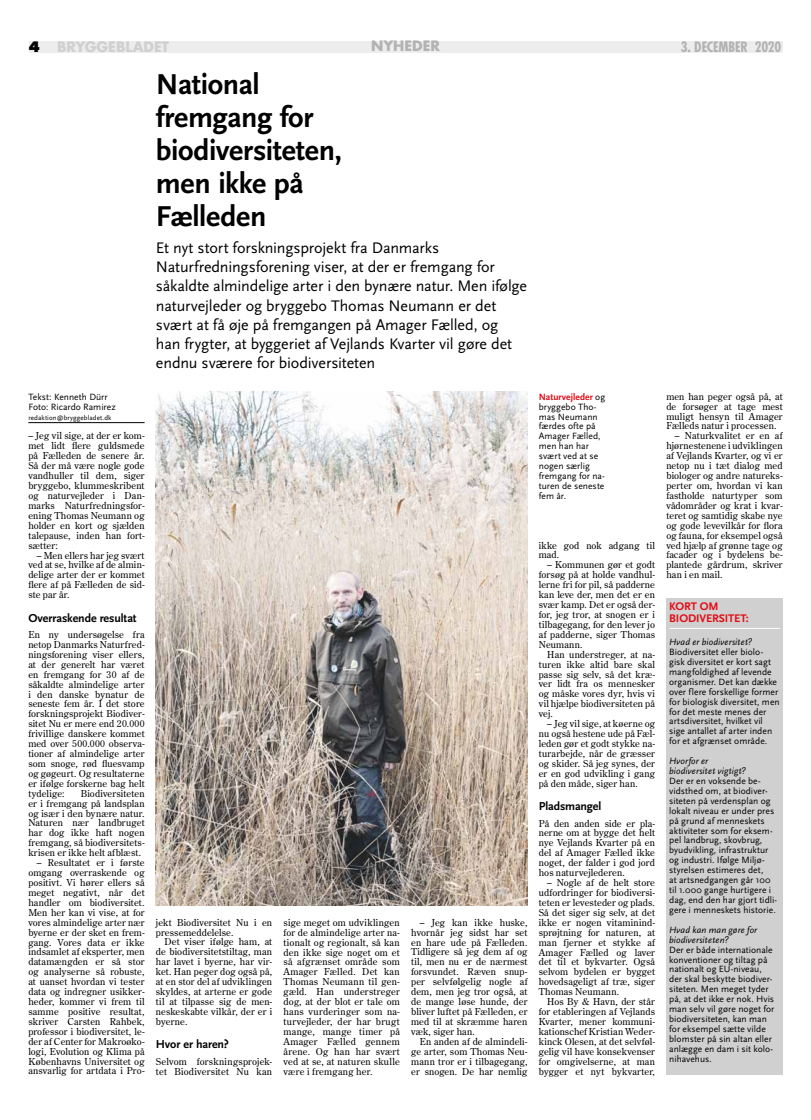
<style>
.page{position:relative;width:811px;height:1120px;background:#fff}
.page>*{position:absolute;margin:0;border:0;box-sizing:border-box;transform-origin:0 0}
.t1{font:700 30px/33px "Scala Sans";letter-spacing:-.015em;color:#000}
.t2{font:16px/19.2px "Scala Sans";letter-spacing:-.01em;color:#000}
.t3{font:700 condensed 14px "Futura";letter-spacing:-.01em;color:#b3b2b2}
.t4{font:700 14px "Futura";letter-spacing:-.005em;color:#d0d0d0}
.t5{font:700 14px "Futura";color:#b3b2b2}
.t6{font:700 12px "Scala Sans";letter-spacing:-.01em;color:#000}
.t7{font:700 11.5px/12.6px "Scala Sans";letter-spacing:-.01em;color:#e30a14}
.t8{font:9.5px/9.9px "Century Old Style Std";letter-spacing:.015em;color:#000;text-align:justify}
.t9{font:9.5px/9.9px "Scala Sans";letter-spacing:.005em;color:#000}
.t10{font:italic 9.5px/9.9px "Scala Sans";letter-spacing:.01em;color:#000}
.t11{font:7px "Scala Sans";letter-spacing:.015em;color:#000}
.s1{font-weight:800;color:#000}
.s2{font-weight:700;color:#e30a14}
</style>
<div class="page">
<div style="left:29px;top:41px;width:753px;height:11px;background:#ededed"></div>
<hr style="left:28px;top:422px;width:117px;height:1px;background:#000">
<div style="left:666px;top:598px;width:116px;height:476px;background:#d0d0d0"></div>
<hr style="left:669px;top:628px;width:111px;height:1px;background:#fff">
<img style="left:156px;top:391px;width:371px;height:515px">
<h3 class="t4" style="left:28px;top:38px;width:142px"><span class="s1">4</span> BRYGGEBLADET</h3>
<h3 class="t5" style="left:371px;top:36px;width:70px">NYHEDER</h3>
<h3 class="t3" style="left:680px;top:38px;width:102px">3. DECEMBER 2020</h3>
<h1 class="t1" style="left:156px;top:69px;width:188px">National fremgang for biodiversiteten, men ikke på<br>Fælleden</h1>
<p class="t2" style="left:156px;top:238px;width:373px">Et nyt stort forskningsprojekt fra Danmarks Naturfredningsforening viser, at der er fremgang for såkaldte almindelige arter i den bynære natur. Men ifølge naturvejleder og bryggebo Thomas Neumann er det svært at få øje på fremgangen på Amager Fælled, og<br>han frygter, at byggeriet af Vejlands Kvarter vil gøre det endnu sværere for biodiversiteten</p>
<p class="t9" style="left:28px;top:392px;width:89px">Tekst: Kenneth Dürr<br>Foto: Ricardo Ramirez</p>
<p class="t11" style="left:28px;top:413px;width:85px">redaktion@bryggebladet.dk</p>
<p class="t8" style="left:28px;top:431px;width:118px">– Jeg vil sige, at der er kom&shy;met lidt flere guldsmede på Fælleden de senere år.<br>Så der må være nogle gode vandhuller til dem, siger bryggebo, klummeskribent og naturvejleder i Dan&shy;marks Naturfredningsfor&shy;ening Thomas Neumann og holder en kort og sjælden talepause, inden han fort&shy;sætter:</p>
<p class="t8" style="left:28px;top:550px;width:118px;text-indent:9px">– Men ellers har jeg svært ved at se, hvilke af de almin&shy;delige arter der er kommet flere af på Fælleden de sid&shy;ste par år.</p>
<p class="t6" style="left:28px;top:611px;width:110px">Overraskende resultat</p>
<p class="t8" style="left:28px;top:629px;width:118px">En ny undersøgelse fra netop Danmarks Naturfred&shy;ningsforening viser ellers, at der generelt har været en fremgang for 30 af de såkaldte almindelige arter i den danske bynatur de seneste fem år. I det store forskningsprojekt Biodiver&shy;sitet Nu er mere end 20.000 frivillige danskere kommet med over 500.000 observa&shy;tioner af almindelige arter som snoge, rød fluesvamp og gøgeurt. Og resultaterne er ifølge forskerne bag helt tydelige:</p>
<p class="t8" style="left:666px;top:391px;width:118px">men han peger også på, at de forsøger at tage mest muligt hensyn til Amager Fælleds natur i processen.</p>
<p class="t8" style="left:666px;top:431px;width:118px;text-indent:9px">– Naturkvalitet er en af hjørnestenene i udviklingen af Vejlands Kvarter, og vi er netop nu i tæt dialog med biologer og andre natureks&shy;perter om, hvordan vi kan fastholde naturtyper som vådområder og krat i kvar&shy;teret og samtidig skabe nye og gode levevilkår for flora og fauna, for eksempel også ved hjælp af grønne tage og facader og i bydelens be&shy;plantede gårdrum, skriver han i en mail.</p>
<p class="t9" style="left:539px;top:392px;width:68px"><span class="s2">Naturvejleder</span> og bryggebo Tho&shy;mas Neumann færdes ofte på<br>Amager Fælled, men han har svært ved at se nogen særlig fremgang for na&shy;turen de seneste fem år.</p>
<p class="t8" style="left:539px;top:540px;width:118px">ikke god nok adgang til mad.</p>
<p class="t8" style="left:539px;top:560px;width:118px;text-indent:9px">– Kommunen gør et godt forsøg på at holde vandhul&shy;lerne fri for pil, så padderne kan leve der, men det er en svær kamp. Det er også der&shy;for, jeg tror, at snogen er i tilbagegang, for den lever jo af padderne, siger Thomas Neumann.</p>
<p class="t8" style="left:539px;top:649px;width:118px;text-indent:9px">Han understreger, at na&shy;turen ikke altid bare skal passe sig selv, så det kræ&shy;ver lidt fra os mennesker og måske vores dyr, hvis vi vil hjælpe biodiversiteten på vej.</p>
<p class="t8" style="left:539px;top:718px;width:118px;text-indent:9px">– Jeg vil sige, at køerne og nu også hestene ude på Fæl&shy;leden gør et godt stykke na&shy;turarbejde, når de græsser og skider. Så jeg synes, der er en god udvikling i gang på den måde, siger han.</p>
<p class="t6" style="left:539px;top:800px;width:64px">Pladsmangel</p>
<p class="t8" style="left:539px;top:818px;width:118px">På den anden side er pla&shy;nerne om at bygge det helt nye Vejlands Kvarter på en del af Amager Fælled ikke noget, der falder i god jord hos naturvejlederen.</p>
<p class="t8" style="left:539px;top:877px;width:118px;text-indent:9px">– Nogle af de helt store udfordringer for biodiversi&shy;teten er levesteder og plads.<br>Så det siger sig selv, at det ikke er nogen vitaminind&shy;sprøjtning for naturen, at man fjerner et stykke af Amager Fælled og laver det til et bykvarter. Også selvom bydelen er bygget hovedsageligt af træ, siger Thomas Neumann.</p>
<p class="t8" style="left:539px;top:996px;width:118px;text-indent:9px">Hos By &amp; Havn, der står for etableringen af Vejlands Kvarter, mener kommuni&shy;kationschef Kristian Weder&shy;kinck Olesen, at det selvføl&shy;gelig vil have konsekvenser for omgivelserne, at man bygger et nyt bykvarter,</p>
<p class="t7" style="left:669px;top:600px;width:81px">Kort om biodiversitet:</p>
<p class="t10" style="left:669px;top:637px;width:85px">Hvad er biodiversitet?</p>
<p class="t9" style="left:669px;top:647px;width:112px">Biodiversitet eller biolo&shy;gisk diversitet er kort sagt mangfoldighed af levende organismer. Det kan dække over flere forskellige former for biologisk diversitet, men for det meste menes der artsdiversitet, hvilket vil sige antallet af arter inden for et afgrænset område.</p>
<p class="t10" style="left:669px;top:756px;width:78px">Hvorfor er biodiversitet vigtigt?</p>
<p class="t9" style="left:669px;top:776px;width:109px">Der er en voksende be&shy;vidsthed om, at biodiver&shy;siteten på verdensplan og lokalt niveau er under pres på grund af menneskets aktiviteter som for eksem&shy;pel landbrug, skovbrug, byudvikling, infrastruktur og industri. Ifølge Miljø&shy;styrelsen estimeres det,<br>at artsnedgangen går 100 til 1.000 gange hurtigere i dag, end den har gjort tidli&shy;gere i menneskets historie.</p>
<p class="t10" style="left:669px;top:925px;width:89px">Hvad kan man gøre for biodiversiteten?</p>
<p class="t9" style="left:669px;top:944px;width:107px">Der er både internationale konventioner og tiltag på nationalt og EU-niveau, der skal beskytte biodiver&shy;siteten. Men meget tyder på, at det ikke er nok. Hvis man selv vil gøre noget for biodiversiteten, kan man for eksempel sætte vilde blomster på sin altan eller anlægge en dam i sit kolo&shy;nihavehus.</p>
<p class="t8" style="left:28px;top:788px;width:118px;text-indent:52px">Biodiversiteten er i fremgang på landsplan og især i den bynære natur.<br>Naturen nær landbruget har dog ikke haft nogen fremgang, så biodiversitets&shy;krisen er ikke helt afblæst.</p>
<p class="t8" style="left:28px;top:857px;width:118px;text-indent:9px">– Resultatet er i første omgang overraskende og positivt. Vi hører ellers så meget negativt, når det handler om biodiversitet.<br>Men her kan vi vise, at for vores almindelige arter nær byerne er der sket en frem&shy;gang. Vores data er ikke indsamlet af eksperter, men datamængden er så stor og analyserne så robuste, at uanset hvordan vi tester data og indregner usikker&shy;heder, kommer vi frem til samme positive resultat, skriver Carsten Rahbek, professor i biodiversitet, le&shy;der af Center for Makroøko&shy;logi, Evolution og Klima på Københavns Universitet og ansvarlig for artdata i Pro-</p>
<p class="t8" style="left:156px;top:917px;width:118px">jekt Biodiversitet Nu i en pressemeddelelse.</p>
<p class="t8" style="left:156px;top:937px;width:118px;text-indent:9px">Det viser ifølge ham, at de biodiversitetstiltag, man har lavet i byerne, har vir&shy;ket. Han peger dog også på, at en stor del af udviklingen skyldes, at arterne er gode til at tilpasse sig de men&shy;neskeskabte vilkår, der er i byerne.</p>
<p class="t6" style="left:156px;top:1038px;width:74px">Hvor er haren?</p>
<p class="t8" style="left:156px;top:1056px;width:118px">Selvom forskningsprojek&shy;tet Biodiversitet Nu kan</p>
<p class="t8" style="left:283px;top:917px;width:118px">sige meget om udviklingen for de almindelige arter na&shy;tionalt og regionalt, så kan den ikke sige noget om et så afgrænset område som Amager Fælled. Det kan Thomas Neumann til gen&shy;gæld. Han understreger dog, at der blot er tale om hans vurderinger som na&shy;turvejleder, der har brugt mange, mange timer på Amager Fælled gennem årene. Og han har svært ved at se, at naturen skulle være i fremgang her.</p>
<p class="t8" style="left:411px;top:917px;width:118px;text-indent:9px">– Jeg kan ikke huske, hvornår jeg sidst har set en hare ude på Fælleden.<br>Tidligere så jeg dem af og til, men nu er de nærmest forsvundet. Ræven snup&shy;per selvfølgelig nogle af dem, men jeg tror også, at de mange løse hunde, der bliver luftet på Fælleden, er med til at skræmme haren væk, siger han.</p>
<p class="t8" style="left:411px;top:1036px;width:118px;text-indent:9px">En anden af de almindeli&shy;ge arter, som Thomas Neu&shy;mann tror er i tilbagegang, er snogen. De har nemlig</p>
</div>
